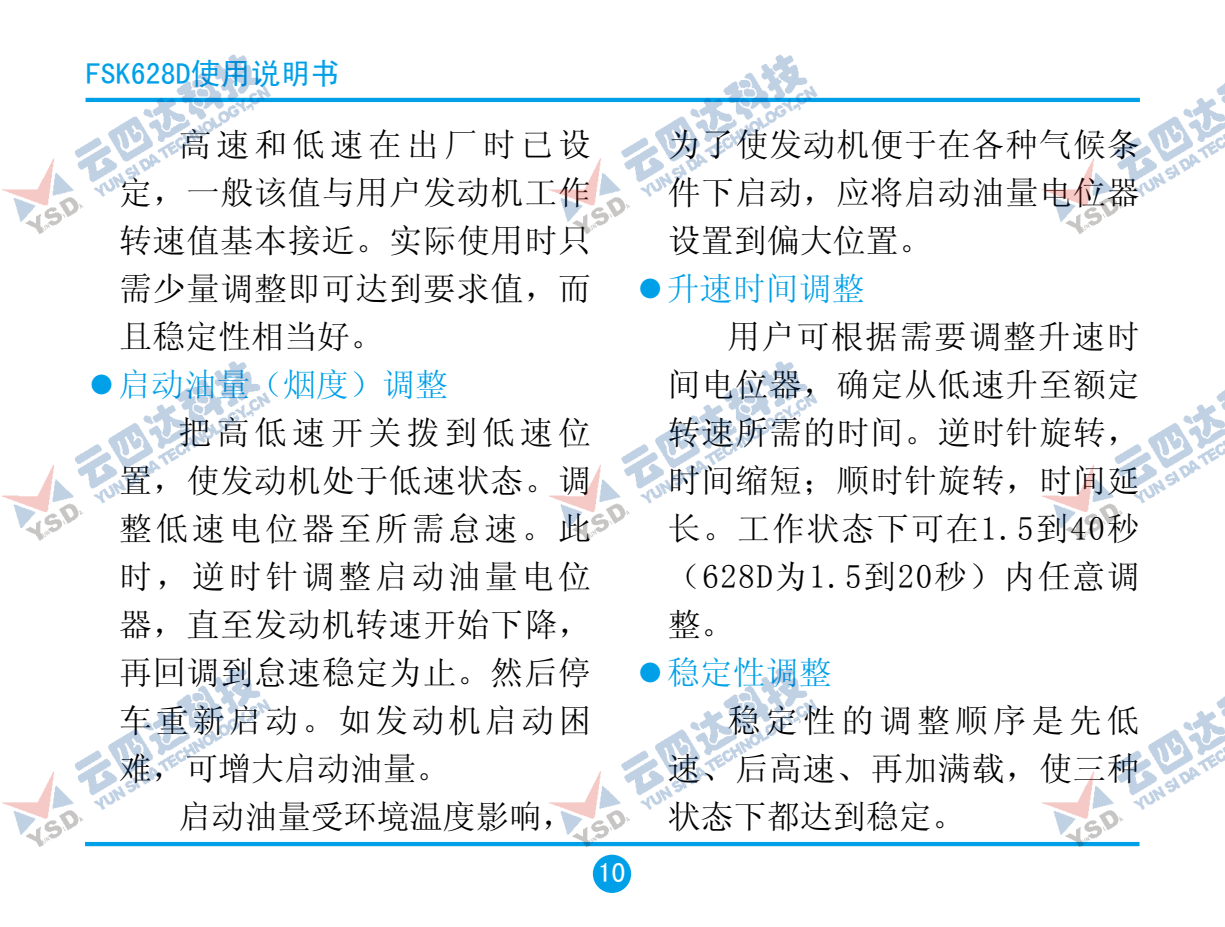
<style>
.page{position:relative;width:1225px;height:927px;background:#fff}
.page>*{position:absolute;margin:0;border:0;box-sizing:border-box;transform-origin:0 0}
.t1{font:33px "Sim Sun";letter-spacing:.025em;color:#000}
.t2{font:33px "Sim Sun";color:#000}
.t3{font:33px "Sim Sun";letter-spacing:.11em;color:#000}
.t4{font:33px "Sim Sun";letter-spacing:.15em;color:#000}
.t5{font:33px "Sim Sun";letter-spacing:.045em;color:#000}
.t6{font:33px "Sim Sun";color:#00a0e9}
.t7{font:33px "Sim Sun";letter-spacing:.055em;color:#000}
.t8{font:30px "Sim Hei";color:#00a0e9}
.t9{font:27px "Sim Hei";color:#fff}
.s1{font-family:"Koz Go Pro"}
</style>
<div class="page">
<img style="left:2px;top:54px;width:1223px;height:839px">
<p class="t8" style="left:86px;top:58px;width:256px">FSK628D使用说明书</p>
<p class="t4" style="left:179px;top:128px;width:414px">高速和低速在出厂时已设</p>
<p class="t1" style="left:119px;top:176px;width:473px">定，一般该值与用户发动机工作</p>
<p class="t1" style="left:119px;top:224px;width:473px">转速值基本接近。实际使用时只</p>
<p class="t1" style="left:119px;top:272px;width:473px">需少量调整即可达到要求值，而</p>
<p class="t2" style="left:119px;top:320px;width:265px">且稳定性相当好。</p>
<p class="t6" style="left:85px;top:368px;width:364px"><span class="s1">◦</span>启动油量（烟度）调整</p>
<p class="t4" style="left:179px;top:416px;width:414px">把高低速开关拨到低速位</p>
<p class="t1" style="left:119px;top:464px;width:473px">置，使发动机处于低速状态。调</p>
<p class="t3" style="left:119px;top:512px;width:473px">整低速电位器至所需怠速。此</p>
<p class="t3" style="left:119px;top:560px;width:473px">时，逆时针调整启动油量电位</p>
<p class="t1" style="left:119px;top:608px;width:473px">器，直至发动机转速开始下降，</p>
<p class="t1" style="left:119px;top:656px;width:473px">再回调到怠速稳定为止。然后停</p>
<p class="t3" style="left:119px;top:704px;width:473px">车重新启动。如发动机启动困</p>
<p class="t2" style="left:119px;top:752px;width:331px">难，可增大启动油量。</p>
<p class="t2" style="left:179px;top:800px;width:397px">启动油量受环境温度影响，</p>
<p class="t9" style="left:598px;top:859px;width:28px">1 0</p>
<p class="t1" style="left:668px;top:128px;width:473px">为了使发动机便于在各种气候条</p>
<p class="t1" style="left:668px;top:176px;width:473px">件下启动，应将启动油量电位器</p>
<p class="t2" style="left:668px;top:224px;width:266px">设置到偏大位置。</p>
<p class="t6" style="left:634px;top:272px;width:232px"><span class="s1">◦</span>升速时间调整</p>
<p class="t5" style="left:727px;top:320px;width:414px">用户可根据需要调整升速时</p>
<p class="t1" style="left:668px;top:368px;width:473px">间电位器，确定从低速升至额定</p>
<p class="t1" style="left:668px;top:416px;width:473px">转速所需的时间。逆时针旋转，</p>
<p class="t1" style="left:668px;top:464px;width:473px">时间缩短；顺时针旋转，时间延</p>
<p class="t7" style="left:668px;top:512px;width:473px">长。工作状态下可在1.5到40秒</p>
<p class="t5" style="left:668px;top:560px;width:473px">（628D为1.5到20秒）内任意调</p>
<p class="t1" style="left:668px;top:608px;width:67px">整。</p>
<p class="t6" style="left:634px;top:656px;width:199px"><span class="s1">◦</span>稳定性调整</p>
<p class="t4" style="left:727px;top:704px;width:414px">稳定性的调整顺序是先低</p>
<p class="t1" style="left:668px;top:752px;width:473px">速、后高速、再加满载，使三种</p>
<p class="t2" style="left:668px;top:800px;width:299px">状态下都达到稳定。</p>
</div>
